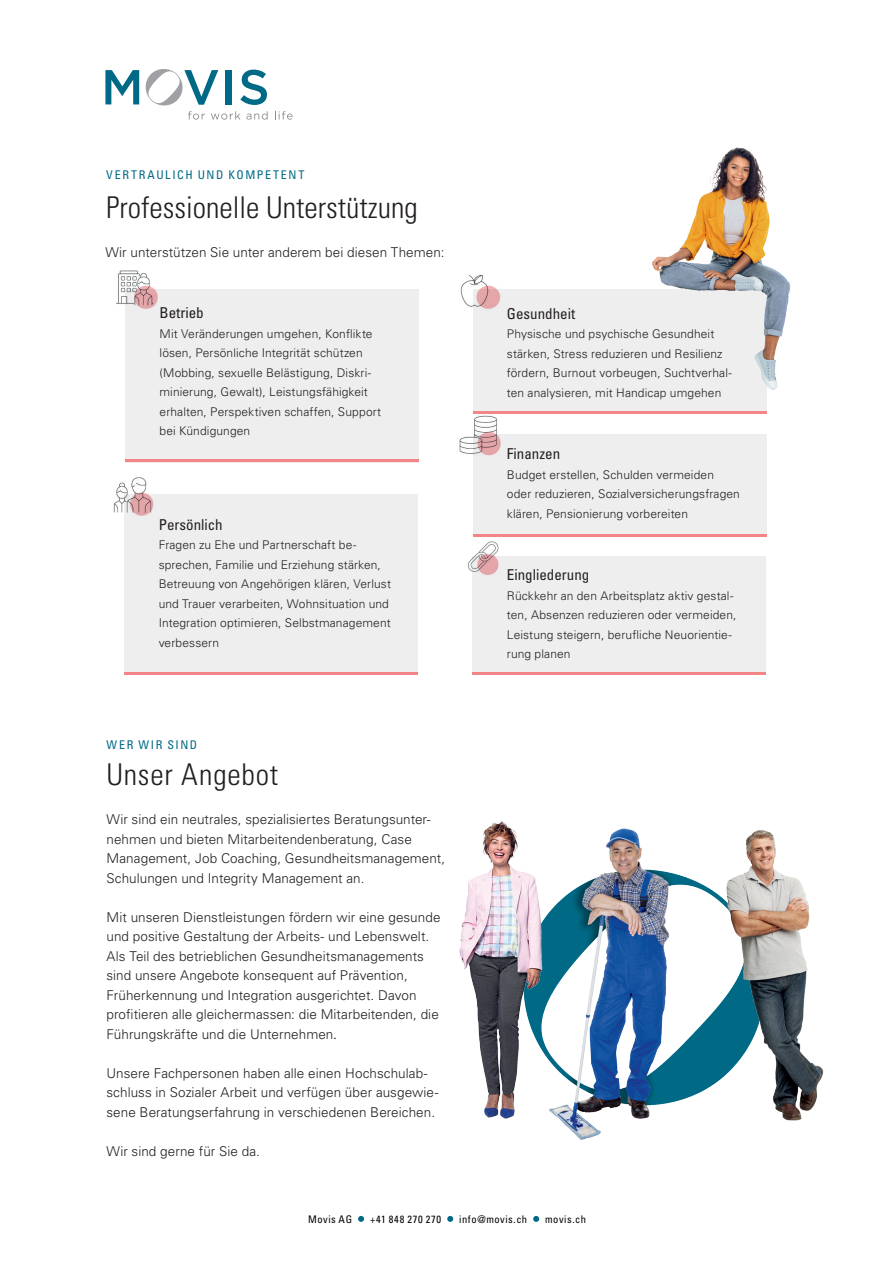
<style>
.page{position:relative;width:893px;height:1263px;background:#fff}
.page>*{position:absolute;margin:0;border:0;box-sizing:border-box;transform-origin:0 0}
.t1{font:300 condensed 30px "Univers LT Std";color:#231f20}
.t2{font:300 condensed 30px "Univers LT Std";letter-spacing:.025em;color:#231f20}
.t3{font:condensed 15px "Univers LT Std";color:#231f20}
.t4{font:condensed 15px "Univers LT Pro";color:#231f20}
.t5{font:300 13.5px/19.5px "Univers LT Std";letter-spacing:.005em;color:#231f20}
.t6{font:300 12px/19.5px "Univers LT Std";letter-spacing:.01em;color:#231f20}
.t7{font:condensed 12px "Univers LT Std";letter-spacing:.135em;color:#006a86}
.t8{font:condensed 10.5px "Univers LT Std";letter-spacing:.05em;color:#000}
.t9{font:condensed 10.5px "Univers LT Std";letter-spacing:.08em;color:#000}
.s1{font-family:"Minion Pro";font-weight:400}
</style>
<div class="page">
<svg style="left:275px;top:111px;width:18px;height:9px"></svg>
<svg style="left:105px;top:69px;width:163px;height:51px"></svg>
<img style="left:554px;top:828px;width:149px;height:312px">
<img style="left:703px;top:830px;width:121px;height:291px">
<img style="left:459px;top:821px;width:95px;height:298px">
<div style="left:472px;top:556px;width:294px;height:119px;background:#eeeeef"></div>
<div style="left:125px;top:494px;width:293px;height:181px;background:#eeeeef"></div>
<div style="left:126px;top:289px;width:293px;height:173px;background:#eeeeef"></div>
<div style="left:473px;top:434px;width:293px;height:103px;background:#eeeeef"></div>
<hr style="left:473px;top:534px;width:293px;height:3px;background:#f38587">
<div style="left:473px;top:289px;width:294px;height:125px;background:#eeeeef"></div>
<svg style="left:358px;top:1216px;width:6px;height:6px"></svg>
<svg style="left:447px;top:1216px;width:6px;height:6px"></svg>
<svg style="left:533px;top:1216px;width:6px;height:6px"></svg>
<img style="left:652px;top:148px;width:139px;height:242px">
<img style="left:116px;top:270px;width:42px;height:40px">
<img style="left:113px;top:477px;width:41px;height:41px">
<img style="left:460px;top:275px;width:41px;height:34px">
<img style="left:459px;top:415px;width:42px;height:41px">
<img style="left:468px;top:541px;width:31px;height:34px">
<hr style="left:126px;top:459px;width:293px;height:3px;background:#f38587">
<hr style="left:473px;top:411px;width:294px;height:3px;background:#f38587">
<hr style="left:472px;top:672px;width:294px;height:3px;background:#f38587">
<hr style="left:125px;top:672px;width:293px;height:3px;background:#f38587">
<p class="t7" style="left:106px;top:167px;width:200px">VERTRAULICH UND KOMPETENT</p>
<h1 class="t1" style="left:106px;top:190px;width:313px">Professionelle Unterstützung</h1>
<p class="t5" style="left:105px;top:243px;width:341px">Wir unterstützen Sie unter anderem bei diesen Themen:</p>
<p class="t4" style="left:160px;top:303px;width:46px">Betrieb</p>
<p class="t6" style="left:160px;top:324px;width:223px">Mit Veränderungen umgehen, Konflikte lösen, Persönliche Integrität schützen (Mobbing, sexuelle Belästigung, Diskri&shy;minierung, Gewalt), Leistungsfähigkeit erhalten, Perspektiven schaffen, Support bei Kündigungen</p>
<p class="t3" style="left:159px;top:515px;width:66px">Persönlich</p>
<p class="t6" style="left:159px;top:535px;width:234px">Fragen zu Ehe und Partnerschaft be&shy;sprechen, Familie und Erziehung stärken, Betreuung von Angehörigen klären, Verlust und Trauer verarbeiten, Wohnsituation und Integration optimieren, Selbstmanagement verbessern</p>
<p class="t7" style="left:106px;top:737px;width:92px">WER WIR SIND</p>
<h1 class="t2" style="left:106px;top:756px;width:173px">Unser Angebot</h1>
<p class="t5" style="left:106px;top:810px;width:340px">Wir sind ein neutrales, spezialisiertes Beratungsunter&shy;nehmen und bieten Mitarbeitendenberatung, Case Management, Job Coaching, Gesundheitsmanagement, Schulungen und Integrity Management an.</p>
<p class="t5" style="left:106px;top:907px;width:336px">Mit unseren Dienstleistungen fördern wir eine gesunde und positive Gestaltung der Arbeits- und Lebenswelt.<br>Als Teil des betrieblichen Gesundheitsmanagements sind unsere Angebote konsequent auf Prävention, Früherkennung und Integration ausgerichtet. Davon profitieren alle gleichermassen: die Mitarbeitenden, die Führungskräfte und die Unternehmen<span class="s1">.</span></p>
<p class="t5" style="left:106px;top:1063px;width:333px">Unsere Fachpersonen haben alle einen Hochschulab&shy;schluss in Sozialer Arbeit und verfügen über ausgewie&shy;sene Beratungserfahrung in verschiedenen Bereichen.</p>
<p class="t5" style="left:106px;top:1141px;width:155px">Wir sind gerne für Sie da.</p>
<p class="t3" style="left:507px;top:304px;width:70px">Gesundheit</p>
<p class="t6" style="left:507px;top:324px;width:226px">Physische und psychische Gesundheit stärken, Stress reduzieren und Resilienz fördern, Burnout vorbeugen, Suchtverhal&shy;ten analysieren, mit Handicap umgehen</p>
<p class="t3" style="left:507px;top:445px;width:55px">Finanzen</p>
<p class="t6" style="left:507px;top:465px;width:235px">Budget erstellen, Schulden vermeiden oder reduzieren, Sozialversicherungsfragen klären, Pensionierung vorbereiten</p>
<p class="t3" style="left:507px;top:565px;width:84px">Eingliederung</p>
<p class="t6" style="left:507px;top:586px;width:231px">Rückkehr an den Arbeitsplatz aktiv gestal&shy;ten, Absenzen reduzieren oder vermeiden, Leistung steigern, berufliche Neuorientie&shy;rung planen</p>
<p class="t8" style="left:308px;top:1212px;width:45px">Movis AG</p>
<p class="t9" style="left:370px;top:1212px;width:73px">+41 848 270 270</p>
<p class="t8" style="left:459px;top:1212px;width:69px">info@movis.ch</p>
<p class="t8" style="left:545px;top:1212px;width:42px">movis.ch</p>
</div>
